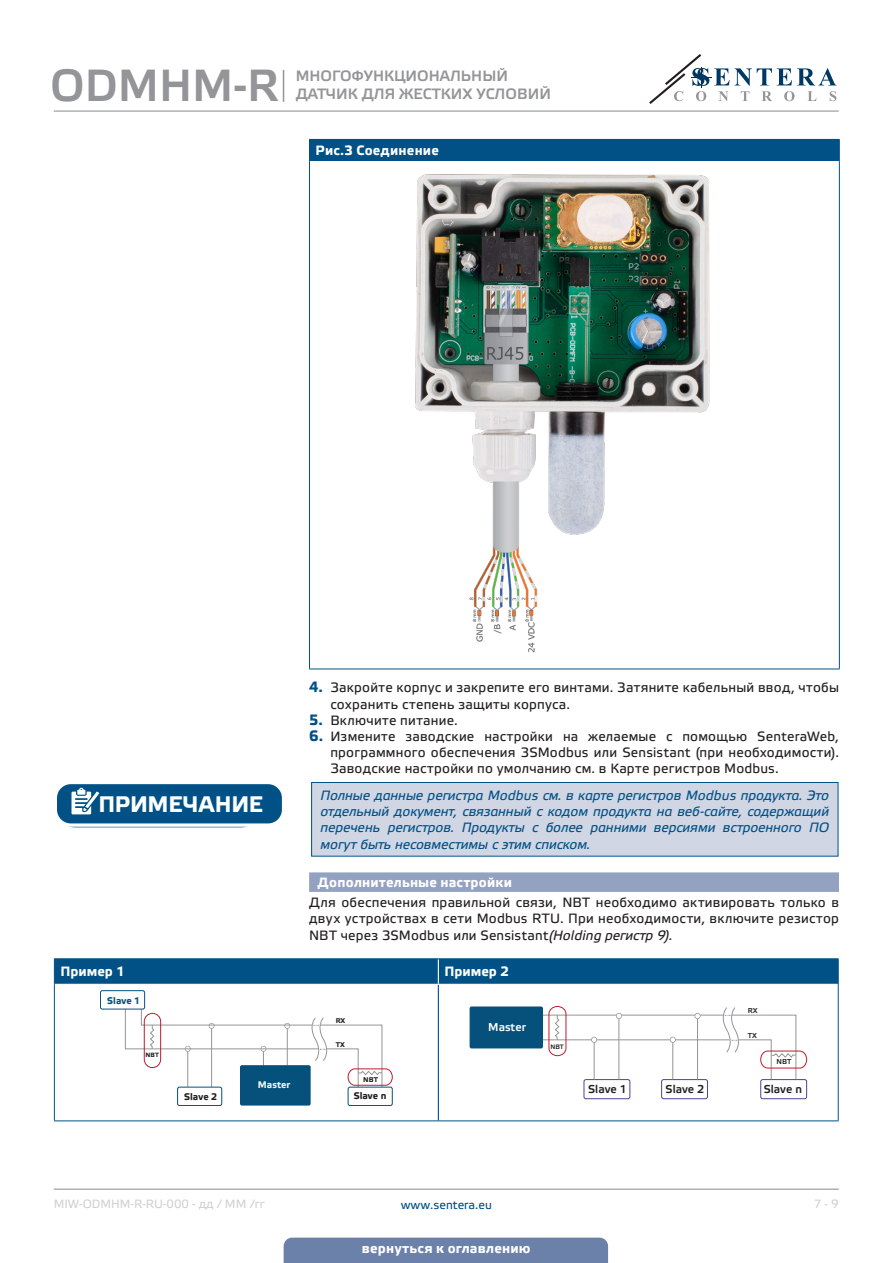
<style>
.page{position:relative;width:893px;height:1263px;background:#fff}
.page>*{position:absolute;margin:0;border:0;box-sizing:border-box;transform-origin:0 0}
.t1{font:45px "Etelka Medium Pro";color:#939598}
.t2{font:700 22.5px "Etelka Text Pro";letter-spacing:-.02em;color:#fff}
.t3{font:15px/18px "Etelka Medium Pro";color:#939598}
.body{font:13.5px/16.2px "Etelka Text Pro";letter-spacing:.015em;color:#231f20;text-align:justify}
.attention{font:italic 13.5px/16.2px "Etelka Text Pro";letter-spacing:-.005em;color:#015186;text-align:justify}
.Number-roman{font:700 13.5px "Etelka Text Pro";letter-spacing:.015em;color:#fff}
.table_text{font:700 13.5px "Etelka Text Pro";letter-spacing:.015em;color:#fff}
.head-table{font:700 13.5px "Etelka Text Pro";color:#fff}
.t4{font:12px "Etelka Text Pro";color:#d1d2d4}
.t5{font:12px "Etelka Text Pro";color:#015186}
.t6{font:11.4px "Etelka Medium Pro";color:#231f20}
.t7{font:11.4px "Etelka Medium Pro";color:#fff}
.t8{font:700 9.6px "Etelka Text Pro";color:#231f20}
.t9{font:700 9.6px "Etelka Text Pro";color:#f2f3f4}
.t10{font:700 9.6px "Etelka Text Pro";color:#06517c}
.t11{font:7.2px "Etelka Medium Pro";color:#231f20}
.t12{font:700 6.9px "Etelka Text Pro";color:#231f20}
.t13{font:6.45px "Etelka Medium Pro";color:#231f20}
.t14{font:700 6.15px "Etelka Text Pro";color:#231f20}
.s1{font-weight:700;font-size:15px;color:#015186}
.s2{font-style:italic}
</style>
<div class="page">
<hr style="left:54px;top:111px;width:785px;height:1px;background:#939598">
<hr style="left:54px;top:1188px;width:785px;height:2px;background:#939598">
<svg style="left:649px;top:54px;width:187px;height:50px"></svg>
<div style="left:284px;top:1237px;width:324px;height:26px;background:#6c81aa"></div>
<hr style="left:283px;top:70px;width:1px;height:32px;background:#939598">
<div style="left:309px;top:872px;width:530px;height:20px;background:#94a2c2"></div>
<div style="left:309px;top:139px;width:530px;height:22px;background:#015186"></div>
<hr style="left:309px;top:139px;width:531px;height:1px;background:#015186">
<svg style="left:839px;top:140px;width:1px;height:21px"></svg>
<hr style="left:309px;top:161px;width:1px;height:508px;background:#015186">
<hr style="left:839px;top:161px;width:1px;height:508px;background:#015186">
<hr style="left:309px;top:669px;width:531px;height:1px;background:#015186">
<img style="left:415px;top:174px;width:295px;height:479px">
<div style="left:312px;top:782px;width:526px;height:74px;background:#d1d6e4"></div>
<div style="left:311px;top:782px;width:527px;height:74px;border:1px solid #015186"></div>
<div style="left:60px;top:788px;width:196px;height:40px;border:1px solid #015186;border-radius:15px"></div>
<div style="left:56px;top:783px;width:227px;height:42px;background:#015186;border-radius:15px"></div>
<div style="left:54px;top:781px;width:231px;height:45px;border:3px solid #fff;border-radius:15px"></div>
<svg style="left:71px;top:788px;width:29px;height:27px"></svg>
<hr style="left:54px;top:958px;width:384px;height:1px;background:#015186">
<hr style="left:438px;top:958px;width:401px;height:1px;background:#015186">
<div style="left:54px;top:959px;width:785px;height:25px;background:#015186"></div>
<hr style="left:54px;top:984px;width:1px;height:136px;background:#015186">
<hr style="left:54px;top:1120px;width:384px;height:1px;background:#015186">
<hr style="left:438px;top:985px;width:1px;height:135px;background:#015186">
<hr style="left:838px;top:984px;width:1px;height:136px;background:#015186">
<hr style="left:438px;top:1120px;width:401px;height:1px;background:#015186">
<div style="left:177px;top:1087px;width:45px;height:19px;border:1px solid #06517c;border-radius:2px"></div>
<div style="left:348px;top:1087px;width:45px;height:19px;border:1px solid #06517c;border-radius:2px"></div>
<div style="left:240px;top:1065px;width:71px;height:40px;background:#06517c;border-radius:2px"></div>
<svg style="left:125px;top:995px;width:268px;height:95px"></svg>
<div style="left:100px;top:991px;width:45px;height:18px;background:#fff;border-radius:2px"></div>
<div style="left:100px;top:990px;width:45px;height:19px;border:1px solid #06517c;border-radius:2px"></div>
<div style="left:661px;top:1079px;width:47px;height:20px;border:1px solid #4e439b;border-radius:2px"></div>
<hr style="left:529px;top:1039px;width:201px;height:1px;background:#939598">
<hr style="left:536px;top:1015px;width:188px;height:1px;background:#939598">
<div style="left:584px;top:1079px;width:46px;height:20px;border:1px solid #4e439b;border-radius:2px"></div>
<div style="left:760px;top:1079px;width:47px;height:20px;border:1px solid #4e439b;border-radius:2px"></div>
<div style="left:470px;top:1006px;width:73px;height:42px;background:#06517c;border-radius:2px"></div>
<svg style="left:548px;top:1006px;width:259px;height:74px"></svg>
<h1 class="t1" style="left:50px;top:61px;width:230px">ODMHM-R</h1>
<p class="t3" style="left:296px;top:67px;width:257px">МНОГОФУНКЦИОНАЛЬНЫЙ<br>ДАТЧИК ДЛЯ ЖЕСТКИХ УСЛОВИЙ</p>
<p class="table_text" style="left:315px;top:142px;width:125px">Рис.3 Соединение</p>
<p class="t2" style="left:98px;top:790px;width:166px">ПРИМЕЧАНИЕ</p>
<p class="body" style="left:330px;top:680px;width:510px;text-indent:-21px"><span class="s1">4.</span> Закройте корпус и закрепите его винтами. Затяните кабельный ввод, чтобы сохранить степень защиты корпуса.</p>
<p class="body" style="left:309px;top:713px;width:150px"><span class="s1">5.</span> Включите питание.</p>
<p class="body" style="left:330px;top:729px;width:510px;text-indent:-21px"><span class="s1">6.</span> Измените заводские настройки на желаемые с помощью SenteraWeb, программного обеспечения 3SModbus или Sensistant (при необходимости).<br>Заводские настройки по умолчанию см. в Карте регистров Modbus.</p>
<p class="attention" style="left:320px;top:788px;width:510px">Полные данные регистра Modbus см. в карте регистров Modbus продукта. Это отдельный документ, связанный с кодом продукта на веб-сайте, содержащий перечень регистров. Продукты с более ранними версиями встроенного ПО могут быть несовместимы с этим списком.</p>
<p class="Number-roman" style="left:318px;top:874px;width:196px">Дополнительные настройки</p>
<p class="body" style="left:309px;top:895px;width:531px">Для обеспечения правильной связи, NBT необходимо активировать только в двух устройствах в сети Modbus RTU. При необходимости, включите резистор NBT через 3SModbus или Sensistant<span class="s2">(Holding регистр 9).</span></p>
<p class="head-table" style="left:60px;top:963px;width:66px">Пример 1</p>
<p class="head-table" style="left:444px;top:963px;width:66px">Пример 2</p>
<p class="t12" style="left:336px;top:1017px;width:11px">RX</p>
<p class="t12" style="left:336px;top:1040px;width:11px">ТX</p>
<p class="t12" style="left:363px;top:1075px;width:16px">NBT</p>
<p class="t10" style="left:107px;top:995px;width:35px">Slave 1</p>
<p class="t7" style="left:488px;top:1020px;width:39px">Master</p>
<p class="t14" style="left:146px;top:1052px;width:15px">NBT</p>
<p class="t9" style="left:258px;top:1080px;width:34px">Master</p>
<p class="t8" style="left:184px;top:1091px;width:35px">Slave 2</p>
<p class="t8" style="left:354px;top:1091px;width:34px">Slave n</p>
<p class="t13" style="left:550px;top:1043px;width:15px">NBT</p>
<p class="t6" style="left:588px;top:1083px;width:40px">Slave 1</p>
<p class="t6" style="left:666px;top:1082px;width:40px">Slave 2</p>
<p class="t11" style="left:748px;top:1006px;width:11px">RX</p>
<p class="t11" style="left:748px;top:1031px;width:11px">ТX</p>
<p class="t11" style="left:776px;top:1058px;width:16px">NBT</p>
<p class="t6" style="left:764px;top:1082px;width:40px">Slave n</p>
<p class="t4" style="left:54px;top:1197px;width:212px">MIW-ODMHM-R-RU-000 - дд / ММ /гг</p>
<p class="t5" style="left:401px;top:1198px;width:93px">www.sentera.eu</p>
<p class="t4" style="left:814px;top:1197px;width:27px">7 - 9</p>
<p class="Number-roman" style="left:362px;top:1239px;width:170px">вернуться к оглавлению</p>
</div>
